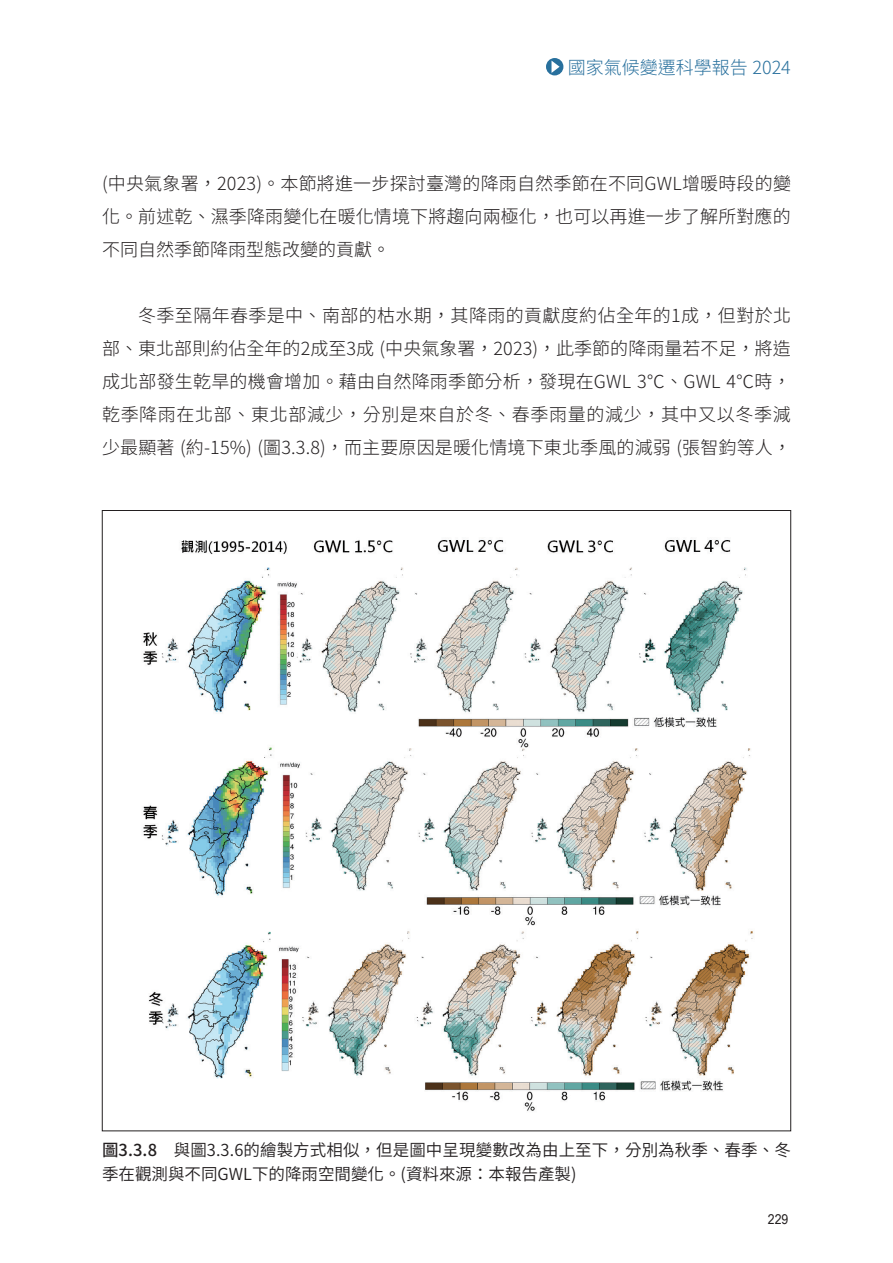
<style>
.page{position:relative;width:893px;height:1263px;background:#fff}
.page>*{position:absolute;margin:0;border:0;box-sizing:border-box;transform-origin:0 0}
.內文{font:300 18px/33px "Noto Sans CJ Ktc";letter-spacing:.01em;color:#231f20;text-align:justify}
.t1{font:300 18px "Noto Sans CJ Ktc";color:#28709d}
.圖說_粗體{font:600 16.5px/24px "Noto Sans CJ Ktc";letter-spacing:.005em;color:#231f20}
.t2{font:13.5px "Arial Narrow";color:#231f20;scale:1.11 1}
.s1{font-weight:500}
</style>
<div class="page">
<div style="left:546px;top:58px;width:17px;height:17px;background:#28709d;border-radius:50%"></div>
<svg style="left:551px;top:61px;width:9px;height:12px"></svg>
<img style="left:143px;top:539px;width:610px;height:572px">
<p class="t1" style="left:568px;top:57px;width:225px">國家氣候變遷科學報告 2024</p>
<p class="內文" style="left:102px;top:167px;width:690px">(中央氣象署，2023)。本節將進一步探討臺灣的降雨自然季節在不同GWL增暖時段的變化。前述乾、濕季降雨變化在暖化情境下將趨向兩極化，也可以再進一步了解所對應的不同自然季節降雨型態改變的貢獻。</p>
<p class="內文" style="left:102px;top:299px;width:691px;text-indent:36px">冬季至隔年春季是中、南部的枯水期，其降雨的貢獻度約佔全年的1成，但對於北部、東北部則約佔全年的2成至3成 (中央氣象署，2023)，此季節的降雨量若不足，將造成北部發生乾旱的機會增加。藉由自然降雨季節分析，發現在GWL 3℃、GWL 4℃時，乾季降雨在北部、東北部減少，分別是來自於冬、春季雨量的減少，其中又以冬季減少最顯著 (約-15%) (圖3.3.8)，而主要原因是暖化情境下東北季風的減弱 (張智鈞等人，</p>
<p class="圖說_粗體" style="left:102px;top:1138px;width:690px"><span class="s1">圖3.3.8　</span>與圖3.3.6的繪製方式相似，但是圖中呈現變數改為由上至下，分別為秋季、春季、冬季在觀測與不同GWL下的降雨空間變化。(資料來源：本報告產製)</p>
<p class="t2" style="left:768px;top:1209px;width:20px">229</p>
</div>
